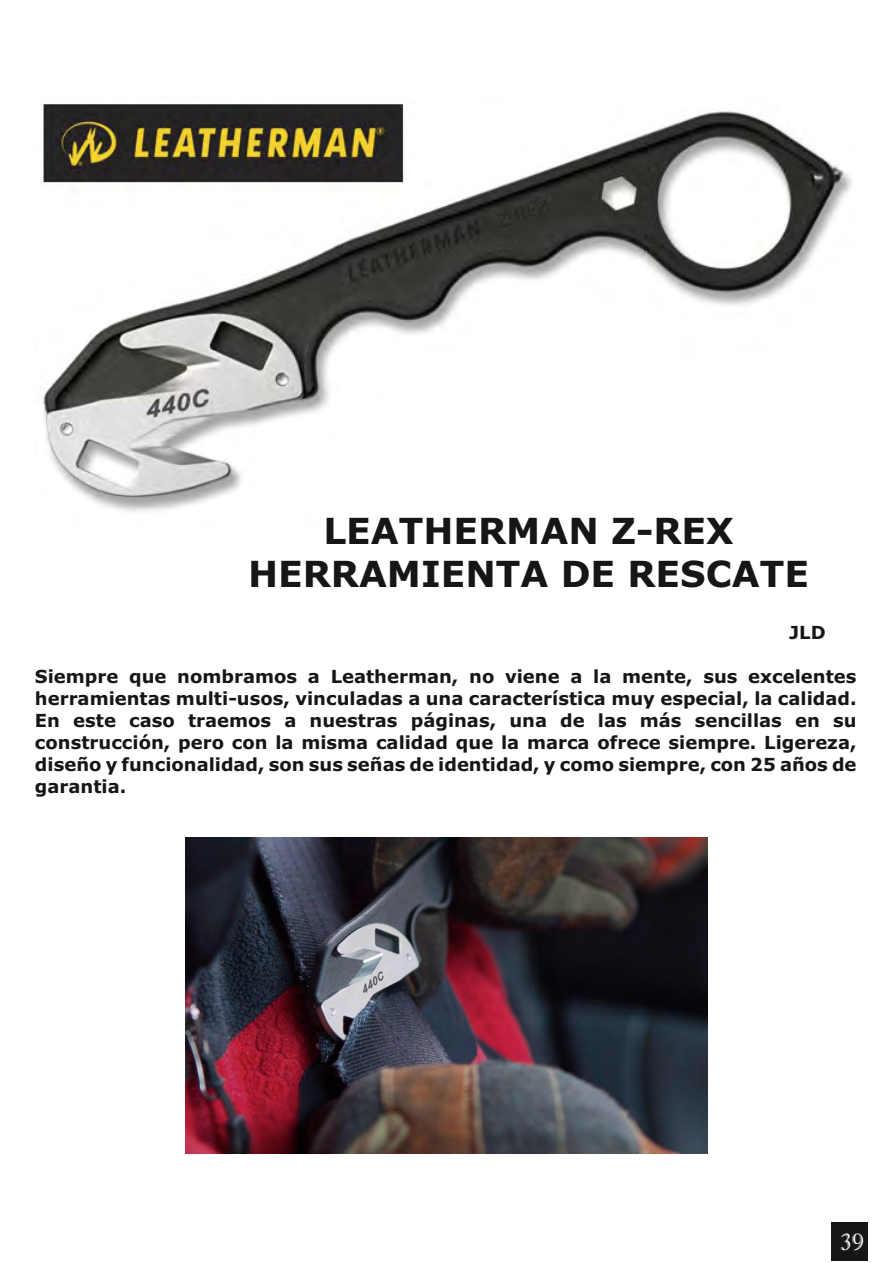
<style>
.page{position:relative;width:893px;height:1263px;background:#fff}
.page>*{position:absolute;margin:0;border:0;box-sizing:border-box;transform-origin:0 0}
.t1{font:700 36px/43.8px "Verdana";color:#151616;text-align:center}
.t2{font:23.55px "Imprint MT Shadow";color:#fff}
.t3{font:700 18px/21.9px "Verdana";color:#151616;text-align:justify}
</style>
<div class="page">
<div style="left:831px;top:1222px;width:37px;height:39px;background:#151616"></div>
<img style="left:40px;top:104px;width:812px;height:408px">
<img style="left:186px;top:837px;width:521px;height:316px">
<h1 class="t1" style="left:248px;top:512px;width:562px">LEATHERMAN Z-REX<br>HERRAMIENTA DE RESCATE</h1>
<p class="t3" style="left:789px;top:623px;width:38px">JLD</p>
<p class="t3" style="left:35px;top:667px;width:823px">Siempre que nombramos a Leatherman, no viene a la mente, sus excelentes herramientas multi-usos, vinculadas a una característica muy especial, la calidad.<br>En este caso traemos a nuestras páginas, una de las más sencillas en su construcción, pero con la misma calidad que la marca ofrece siempre. Ligereza, diseño y funcionalidad, son sus señas de identidad, y como siempre, con 25 años de garantia.</p>
<h2 class="t2" style="left:840px;top:1233px;width:26px">39</h2>
</div>
